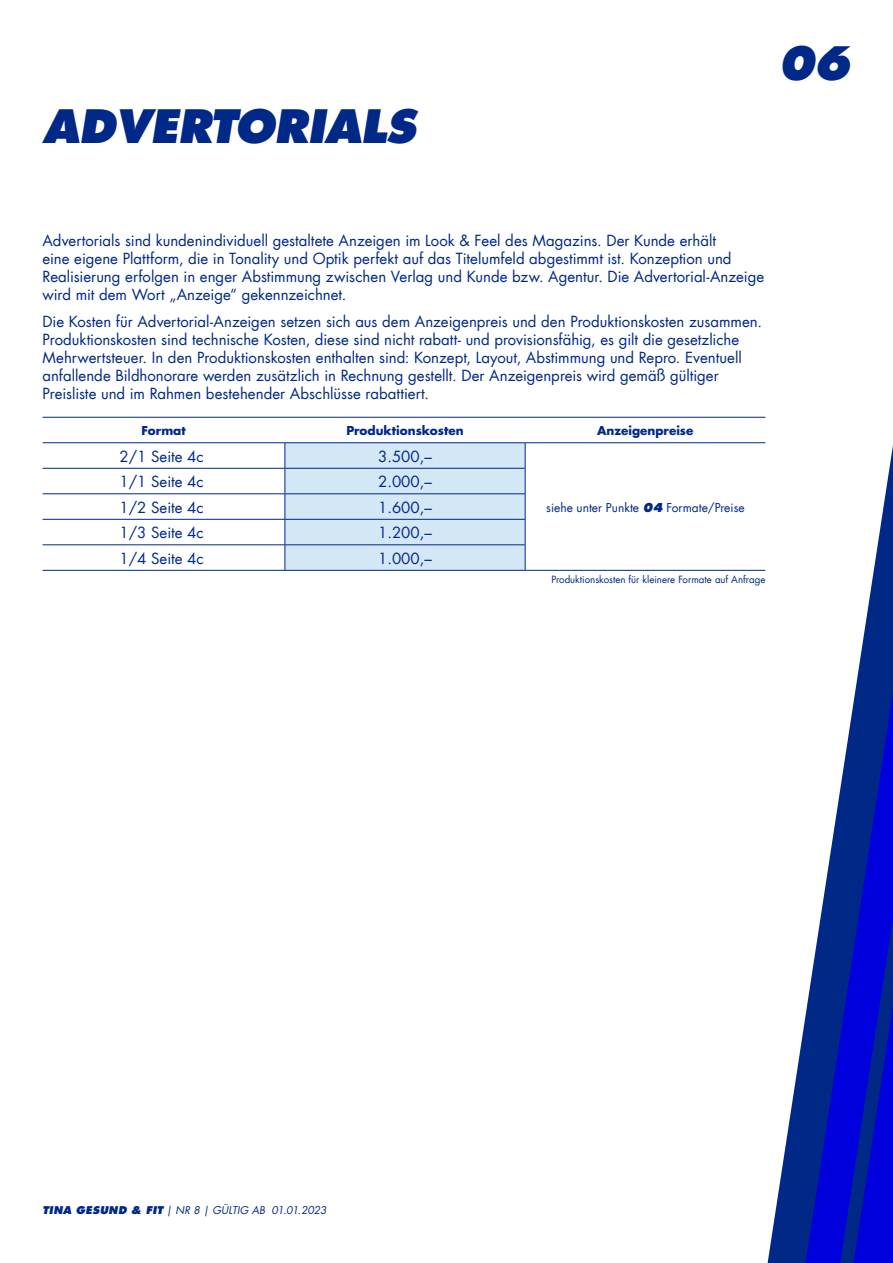
<style>
.page{position:relative;width:893px;height:1263px;background:#fff}
.page>*{position:absolute;margin:0;border:0;box-sizing:border-box;transform-origin:0 0}
.t1{font:italic 800 45px "Futura Com";letter-spacing:-.02em;color:#002887}
.t2{font:15px/18px "Futura Com";color:#002887}
.t3{font:700 12px "Futura Com";color:#002887}
.t4{font:12px "Futura Com";color:#002887}
.t5{font:italic 10.5px "Futura Com";letter-spacing:.005em;color:#002887}
.t6{font:9.75px "Futura Com";color:#002887}
.s1{font-weight:800;font-style:italic}
.s2{font-weight:800}
</style>
<div class="page">
<svg style="left:768px;top:445px;width:125px;height:818px"></svg>
<svg style="left:806px;top:692px;width:87px;height:571px"></svg>
<hr style="left:43px;top:417px;width:242px;height:1px;background:#002887">
<hr style="left:285px;top:417px;width:240px;height:1px;background:#002887">
<hr style="left:525px;top:417px;width:240px;height:1px;background:#002887">
<hr style="left:43px;top:442px;width:242px;height:1px;background:#002887">
<hr style="left:285px;top:442px;width:240px;height:1px;background:#002887">
<hr style="left:525px;top:442px;width:240px;height:1px;background:#002887">
<hr style="left:43px;top:468px;width:242px;height:1px;background:#002887">
<hr style="left:43px;top:493px;width:242px;height:1px;background:#002887">
<hr style="left:43px;top:519px;width:242px;height:1px;background:#002887">
<hr style="left:43px;top:544px;width:242px;height:1px;background:#002887">
<hr style="left:43px;top:570px;width:242px;height:1px;background:#002887">
<hr style="left:285px;top:570px;width:240px;height:1px;background:#002887">
<hr style="left:525px;top:570px;width:240px;height:1px;background:#002887">
<svg style="left:285px;top:443px;width:241px;height:127px;background:#cbdff0"></svg>
<h1 class="t1" style="left:43px;top:96px;width:374px">ADVERTORIALS</h1>
<h1 class="t1" style="left:778px;top:32px;width:74px">06</h1>
<p class="t2" style="left:43px;top:232px;width:723px">Advertorials sind kundenindividuell gestaltete Anzeigen im Look &amp; Feel des Magazins. Der Kunde erhält<br>eine eigene Plattform, die in Tonality und Optik perfekt auf das Titelumfeld abgestimmt ist. Konzeption und Realisierung erfolgen in enger Abstimmung zwischen Verlag und Kunde bzw. Agentur. Die Advertorial-Anzeige wird mit dem Wort „Anzeige“ gekennzeichnet.</p>
<p class="t2" style="left:43px;top:312px;width:721px">Die Kosten für Advertorial-Anzeigen setzen sich aus dem Anzeigenpreis und den Produktionskosten zusammen.<br>Produktionskosten sind technische Kosten, diese sind nicht rabatt- und provisionsfähig, es gilt die gesetzliche Mehrwertsteuer. In den Produktionskosten enthalten sind: Konzept, Layout, Abstimmung und Repro. Eventuell anfallende Bildhonorare werden zusätzlich in Rechnung gestellt. Der Anzeigenpreis wird gemäß gültiger Preisliste und im Rahmen bestehender Abschlüsse rabattiert.</p>
<p class="t3" style="left:142px;top:421px;width:46px">Format</p>
<p class="t3" style="left:346px;top:421px;width:119px">Produktionskosten</p>
<p class="t3" style="left:597px;top:421px;width:98px">Anzeigenpreise</p>
<p class="t2" style="left:120px;top:447px;width:86px">2/1 Seite 4c</p>
<p class="t2" style="left:378px;top:447px;width:55px">3.500,–</p>
<p class="t4" style="left:546px;top:499px;width:200px">siehe unter Punkte <span class="s1">04</span> Formate/Preise</p>
<p class="t2" style="left:120px;top:472px;width:86px">1/1 Seite 4c</p>
<p class="t2" style="left:378px;top:472px;width:55px">2.000,–</p>
<p class="t2" style="left:120px;top:498px;width:86px">1/2 Seite 4c</p>
<p class="t2" style="left:378px;top:498px;width:55px">1.600,–</p>
<p class="t2" style="left:120px;top:524px;width:86px">1/3 Seite 4c</p>
<p class="t2" style="left:378px;top:524px;width:55px">1.200,–</p>
<p class="t2" style="left:120px;top:549px;width:86px">1/4 Seite 4c</p>
<p class="t2" style="left:378px;top:549px;width:55px">1.000,–</p>
<p class="t6" style="left:551px;top:572px;width:215px">Produktionskosten für kleinere Formate auf Anfrage</p>
<p class="t5" style="left:43px;top:1203px;width:286px"><span class="s2">TINA GESUND &amp; FIT</span> | NR 8 | GÜLTIG AB 01.01.2023</p>
</div>
